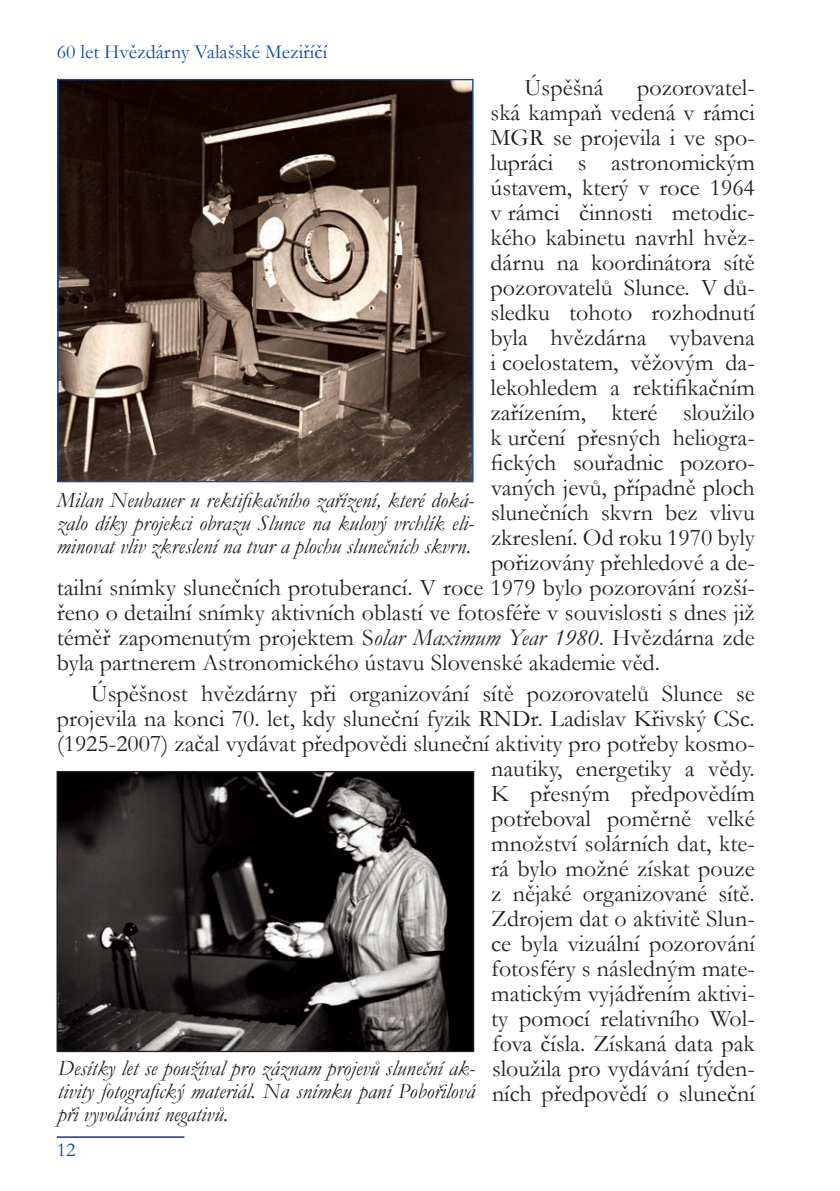
<style>
.page{position:relative;width:840px;height:1191px;background:#fff}
.page>*{position:absolute;margin:0;border:0;box-sizing:border-box;transform-origin:0 0}
.t1{font:24px/25px "Garamond";color:#231f20;text-align:right}
.t2{font:italic 22px/23px "Garamond";color:#231f20;text-align:justify}
.t3{font:20px "Garamond";color:#0f4ca0}
.s1{font-style:italic}
</style>
<div class="page">
<hr style="left:57px;top:1136px;width:127px;height:1px;background:#253f8e">
<img style="left:59px;top:81px;width:412px;height:399px">
<img style="left:58px;top:773px;width:414px;height:277px">
<div style="left:56px;top:771px;width:418px;height:281px;border:1px solid #231f20"></div>
<p class="t3" style="left:57px;top:39px;width:272px">60 let Hvězdárny Valašské Meziříčí</p>
<p class="t1" style="left:524px;top:74px;width:80px">Úspěšná</p>
<p class="t1" style="left:637px;top:74px;width:119px">pozorovatel-</p>
<p class="t1" style="left:490px;top:99px;width:265px">ská kampaň vedená v rámci</p>
<p class="t1" style="left:490px;top:124px;width:266px">MGR se projevila i ve spo-</p>
<p class="t1" style="left:490px;top:149px;width:266px">lupráci s astronomickým</p>
<p class="t1" style="left:490px;top:174px;width:266px">ústavem, který v roce 1964</p>
<p class="t1" style="left:490px;top:199px;width:266px">v rámci činnosti metodic-</p>
<p class="t1" style="left:490px;top:224px;width:266px">kého kabinetu navrhl hvěz-</p>
<p class="t1" style="left:490px;top:249px;width:266px">dárnu na koordinátora sítě</p>
<p class="t1" style="left:490px;top:274px;width:266px">pozorovatelů Slunce. V dů-</p>
<p class="t1" style="left:490px;top:299px;width:266px">sledku tohoto rozhodnutí</p>
<p class="t1" style="left:490px;top:324px;width:265px">byla hvězdárna vybavena</p>
<p class="t1" style="left:490px;top:350px;width:266px">i coelostatem, věžovým da-</p>
<p class="t1" style="left:490px;top:375px;width:265px">lekohledem a rektifikačním</p>
<p class="t1" style="left:490px;top:400px;width:265px">zařízením, které sloužilo</p>
<p class="t1" style="left:490px;top:425px;width:266px">k určení přesných heliogra-</p>
<p class="t1" style="left:490px;top:450px;width:266px">fických souřadnic pozoro-</p>
<p class="t1" style="left:491px;top:475px;width:265px">vaných jevů, případně ploch</p>
<p class="t1" style="left:491px;top:500px;width:265px">slunečních skvrn bez vlivu</p>
<p class="t1" style="left:491px;top:525px;width:265px">zkreslení. Od roku 1970 byly</p>
<p class="t1" style="left:491px;top:550px;width:265px">pořizovány přehledové a de-</p>
<p class="t1" style="left:57px;top:575px;width:699px">tailní snímky slunečních protuberancí. V roce 1979 bylo pozorování rozší-</p>
<p class="t1" style="left:57px;top:600px;width:699px">řeno o detailní snímky aktivních oblastí ve fotosféře v souvislosti s dnes již</p>
<p class="t1" style="left:57px;top:625px;width:699px">téměř zapomenutým projektem S<span class="s1">olar Maximum Year 1980</span>. Hvězdárna zde</p>
<p class="t1" style="left:57px;top:650px;width:604px">byla partnerem Astronomického ústavu Slovenské akademie věd.</p>
<p class="t1" style="left:57px;top:680px;width:699px">Úspěšnost hvězdárny při organizování sítě pozorovatelů Slunce se projevila na konci 70. let, kdy sluneční fyzik RNDr. Ladislav Křivský CSc. (1925-2007) začal vydávat předpovědi sluneční aktivity pro potřeby kosmo&shy;nautiky, energetiky a vědy.<br>K přesným předpovědím<br>potřeboval poměrně velké<br>množství solárních dat, kte-<br>rá bylo možné získat pouze<br>z nějaké organizované sítě.<br>Zdrojem dat o aktivitě Slun-<br>ce byla vizuální pozorování<br>fotosféry s následným mate-<br>matickým vyjádřením aktivi-<br>ty pomocí relativního Wol-<br>fova čísla. Získaná data pak<br>sloužila pro vydávání týden-<br>ních předpovědí o sluneční</p>
<p class="t2" style="left:57px;top:488px;width:418px">Milan Neubauer u rektifikačního zařízení, které doká&shy;zalo díky projekci obrazu Slunce na kulový vrchlík eli&shy;minovat vliv zkreslení na tvar a plochu slunečních skvrn.</p>
<p class="t2" style="left:58px;top:1056px;width:418px">Desítky let se používal pro záznam projevů sluneční ak&shy;tivity fotografický materiál. Na snímku paní Pobořilová při vyvolávání negativů.</p>
<p class="t3" style="left:57px;top:1136px;width:20px">12</p>
</div>
